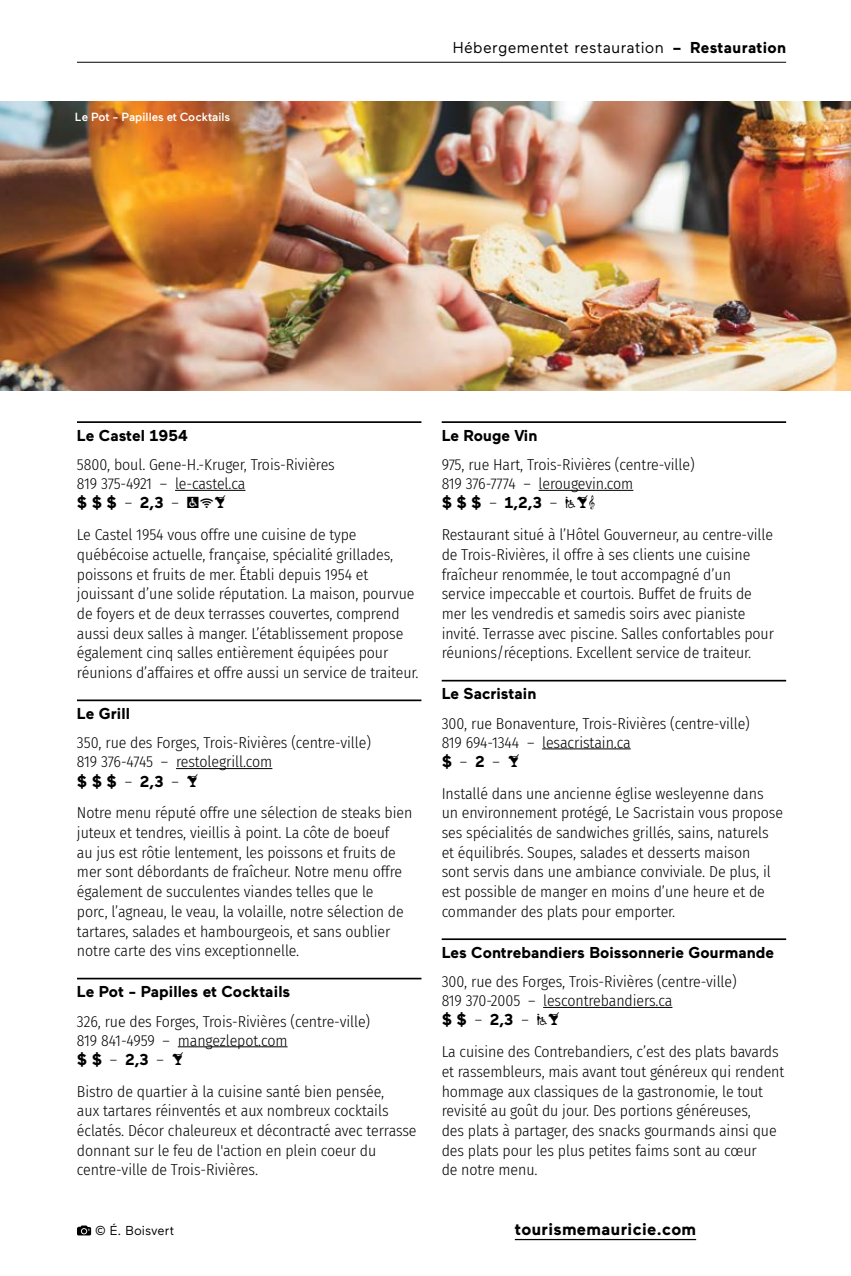
<style>
.page{position:relative;width:851px;height:1276px;background:#fff}
.page>*{position:absolute;margin:0;border:0;box-sizing:border-box;transform-origin:0 0}
.t1{font:700 16.88px "Maax";letter-spacing:.02em;color:#000}
.t2{font:300 15.75px/19.8px "Fira Sans Condensed";letter-spacing:-.005em;color:#000}
.t3{font:700 15.75px "Maax";color:#000}
.t4{font:15.75px "Maax";letter-spacing:.02em;color:#000}
.t5{font:13.05px "Maax";color:#000}
.t6{font:500 11.7px "Maax";color:#fff}
.s1{font-weight:700}
.s2{font-family:"Fira Sans Condensed";font-weight:300}
.s3{font-family:"Picto Tour 2019";font-weight:400;font-size:19.12px}
</style>
<div class="page">
<hr style="left:77px;top:421px;width:344px;height:2px;background:#000">
<hr style="left:175px;top:490px;width:70px;height:1px;background:#000">
<hr style="left:77px;top:699px;width:344px;height:2px;background:#000">
<hr style="left:176px;top:768px;width:96px;height:1px;background:#000">
<hr style="left:77px;top:978px;width:344px;height:1px;background:#000">
<hr style="left:178px;top:1046px;width:109px;height:1px;background:#000">
<hr style="left:441px;top:421px;width:345px;height:2px;background:#000">
<hr style="left:538px;top:490px;width:95px;height:1px;background:#000">
<hr style="left:441px;top:680px;width:345px;height:1px;background:#000">
<hr style="left:542px;top:748px;width:88px;height:1px;background:#000">
<hr style="left:441px;top:938px;width:345px;height:2px;background:#000">
<hr style="left:543px;top:1007px;width:129px;height:1px;background:#000">
<img style="left:0;top:101px;width:850px;height:290px">
<svg style="left:77px;top:1225px;width:14px;height:10px"></svg>
<hr style="left:515px;top:1239px;width:181px;height:1px;background:#000">
<hr style="left:77px;top:62px;width:709px;height:1px;background:#000">
<p class="t6" style="left:75px;top:110px;width:157px">Le Pot - Papilles et Cocktails</p>
<p class="t4" style="left:453px;top:39px;width:335px">Hébergementet restauration <span class="s1">– Restauration</span></p>
<p class="t3" style="left:77px;top:427px;width:112px">Le Castel 1954</p>
<p class="t2" style="left:77px;top:455px;width:259px;line-height:19.1px">5800, boul. Gene-H.-Kruger, Trois-Rivières<br>819 375-4921 ― le-castel.ca</p>
<p class="t3" style="left:77px;top:494px;width:151px">$ $ $ <span class="s2">―</span> 2,3 <span class="s2">―</span> <span class="s3">2J†</span></p>
<p class="t2" style="left:77px;top:525px;width:343px">Le Castel 1954 vous offre une cuisine de type québécoise actuelle, française, spécialité grillades, poissons et fruits de mer. Établi depuis 1954 et jouissant d’une solide réputation. La maison, pourvue de foyers et de deux terrasses couvertes, comprend aussi deux salles à manger. L’établissement propose également cinq salles entièrement équipées pour réunions d’affaires et offre aussi un service de traiteur.</p>
<p class="t3" style="left:77px;top:705px;width:55px">Le Grill</p>
<p class="t2" style="left:77px;top:733px;width:295px;line-height:19.1px">350, rue des Forges, Trois-Rivières (centre-ville)<br>819 376-4745 ― restolegrill.com</p>
<p class="t3" style="left:77px;top:772px;width:123px">$ $ $<span class="s2">―</span>2,3<span class="s2">―</span><span class="s3">†</span></p>
<p class="t2" style="left:77px;top:803px;width:337px">Notre menu réputé offre une sélection de steaks bien juteux et tendres, vieillis à point. La côte de boeuf<br>au jus est rôtie lentement, les poissons et fruits de mer sont débordants de fraîcheur. Notre menu offre également de succulentes viandes telles que le<br>porc, l’agneau, le veau, la volaille, notre sélection de tartares, salades et hambourgeois, et sans oublier notre carte des vins exceptionnelle.</p>
<p class="t3" style="left:77px;top:983px;width:215px">Le Pot - Papilles et Cocktails</p>
<p class="t2" style="left:77px;top:1011px;width:295px;line-height:19.1px">326, rue des Forges, Trois-Rivières (centre-ville)<br>819 841-4959 ― mangezlepot.com</p>
<p class="t3" style="left:77px;top:1051px;width:108px">$ $<span class="s2">―</span>2,3<span class="s2">―</span><span class="s3">†</span></p>
<p class="t2" style="left:77px;top:1081px;width:341px">Bistro de quartier à la cuisine santé bien pensée,<br>aux tartares réinventés et aux nombreux cocktails éclatés. Décor chaleureux et décontracté avec terrasse donnant sur le feu de l'action en plein coeur du centre-ville de Trois-Rivières.</p>
<p class="t3" style="left:441px;top:427px;width:97px">Le Rouge Vin</p>
<p class="t2" style="left:441px;top:455px;width:254px;line-height:19.1px">975, rue Hart, Trois-Rivières (centre-ville)<br>819 376-7774 ― lerougevin.com</p>
<p class="t3" style="left:441px;top:494px;width:155px">$ $ $ <span class="s2">―</span> 1,2,3 <span class="s2">―</span> <span class="s3">3†µ</span></p>
<p class="t2" style="left:441px;top:525px;width:334px">Restaurant situé à l’Hôtel Gouverneur, au centre-ville de Trois-Rivières, il offre à ses clients une cuisine fraîcheur renommée, le tout accompagné d’un service impeccable et courtois. Buffet de fruits de mer les vendredis et samedis soirs avec pianiste invité. Terrasse avec piscine. Salles confortables pour réunions/réceptions. Excellent service de traiteur.</p>
<p class="t3" style="left:441px;top:685px;width:96px">Le Sacristain</p>
<p class="t2" style="left:441px;top:713px;width:309px;line-height:19.1px">300, rue Bonaventure, Trois-Rivières (centre-ville)<br>819 694-1344 ― lesacristain.ca</p>
<p class="t3" style="left:441px;top:753px;width:80px">$<span class="s2">―</span>2<span class="s2">―</span><span class="s3">†</span></p>
<p class="t2" style="left:441px;top:783px;width:343px">Installé dans une ancienne église wesleyenne dans un environnement protégé, Le Sacristain vous propose ses spécialités de sandwiches grillés, sains, naturels et équilibrés. Soupes, salades et desserts maison<br>sont servis dans une ambiance conviviale. De plus, il est possible de manger en moins d’une heure et de commander des plats pour emporter.</p>
<p class="t3" style="left:441px;top:944px;width:334px">Les Contrebandiers Boissonnerie Gourmande</p>
<p class="t2" style="left:441px;top:972px;width:296px;line-height:19.1px">300, rue des Forges, Trois-Rivières (centre-ville)<br>819 370-2005 ― lescontrebandiers.ca</p>
<p class="t3" style="left:441px;top:1011px;width:120px">$ $<span class="s2">―</span>2,3<span class="s2">―</span><span class="s3">3†</span></p>
<p class="t2" style="left:441px;top:1042px;width:344px">La cuisine des Contrebandiers, c’est des plats bavards et rassembleurs, mais avant tout généreux qui rendent hommage aux classiques de la gastronomie, le tout revisité au goût du jour. Des portions généreuses,<br>des plats à partager, des snacks gourmands ainsi que des plats pour les plus petites faims sont au cœur<br>de notre menu.</p>
<p class="t5" style="left:95px;top:1224px;width:81px">© É. Boisvert</p>
<p class="t1" style="left:515px;top:1220px;width:183px">tourismemauricie.com</p>
</div>
